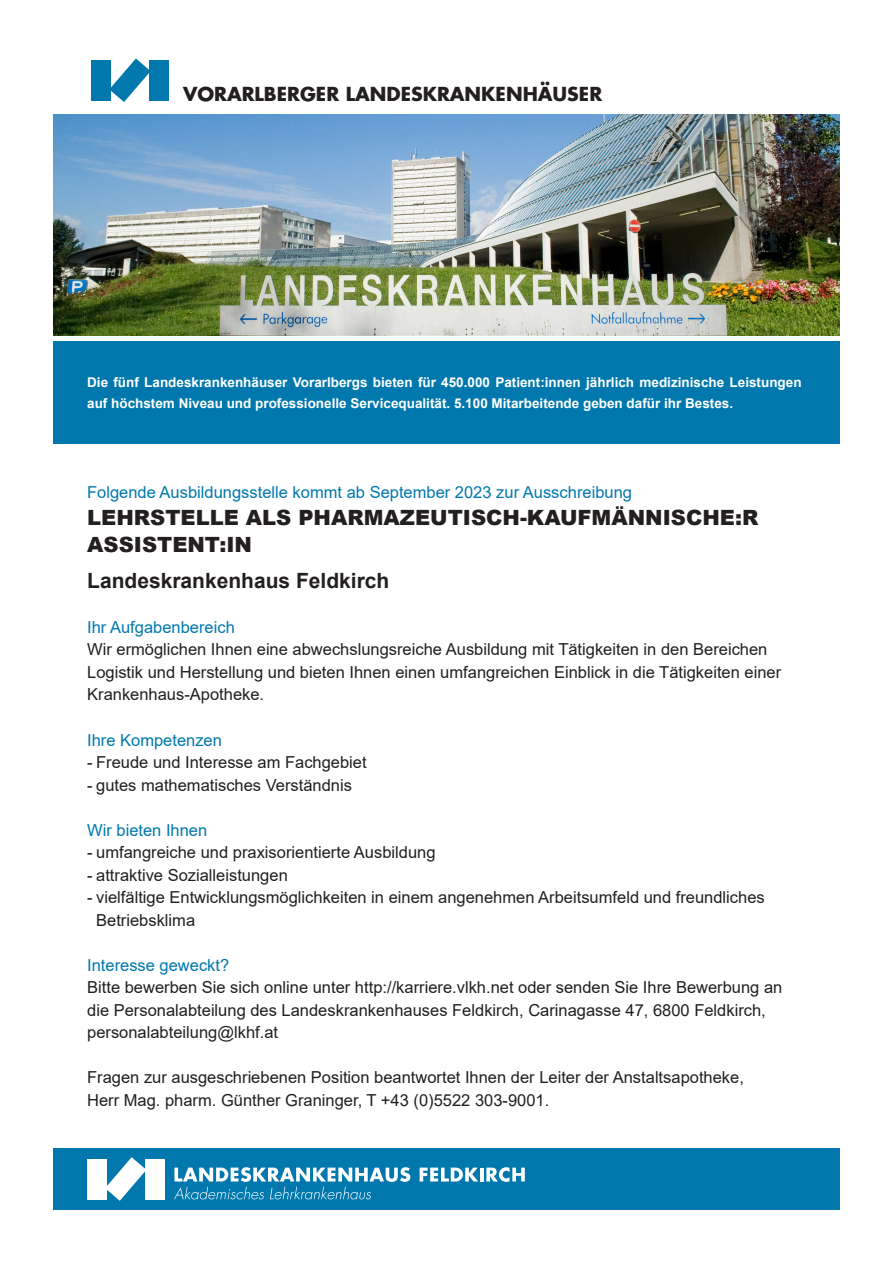
<style>
.page{position:relative;width:893px;height:1263px;background:#fff}
.page>*{position:absolute;margin:0;border:0;box-sizing:border-box;transform-origin:0 0}
.t1{font:900 21px/27px "Arial";color:#231f20}
.t2{font:700 21px "Arial";color:#231f20}
.t3{font:700 18.9px "Futura";color:#231f20}
.t4{font:16.5px/22.5px "Arial";color:#231f20}
.t5{font:16.5px "Arial";color:#0078ae}
.t6{font:700 13.5px/21px "Arial";color:#fff}
</style>
<div class="page">
<div style="left:91px;top:60px;width:20px;height:41px;background:#0078ae"></div>
<div style="left:149px;top:60px;width:20px;height:41px;background:#0078ae"></div>
<svg style="left:111px;top:58px;width:38px;height:44px"></svg>
<img style="left:53px;top:115px;width:787px;height:221px">
<div style="left:53px;top:1148px;width:787px;height:62px;background:#0078ae"></div>
<div style="left:87px;top:1158px;width:20px;height:41px;background:#fff"></div>
<div style="left:145px;top:1158px;width:19px;height:41px;background:#fff"></div>
<svg style="left:105px;top:1157px;width:41px;height:44px"></svg>
<svg style="left:420px;top:1167px;width:58px;height:14px"></svg>
<hr style="left:480px;top:1167px;width:3px;height:14px;background:#fff">
<svg style="left:486px;top:1167px;width:39px;height:15px"></svg>
<svg style="left:174px;top:1167px;width:236px;height:32px"></svg>
<div style="left:53px;top:341px;width:787px;height:102px;background:#0078ae"></div>
<p class="t3" style="left:183px;top:81px;width:421px">VORARLBERGER LANDESKRANKENHÄUSER</p>
<p class="t6" style="left:87px;top:372px;width:716px">Die fünf Landeskrankenhäuser Vorarlbergs bieten für 450.000 Patient:innen jährlich medizinische Leistungen auf höchstem Niveau und professionelle Servicequalität. 5.100 Mitarbeitende geben dafür ihr Bestes.</p>
<p class="t5" style="left:87px;top:481px;width:546px">Folgende Ausbildungsstelle kommt ab September 2023 zur Ausschreibung</p>
<p class="t1" style="left:87px;top:503px;width:673px">LEHRSTELLE ALS PHARMAZEUTISCH-KAUFMÄNNISCHE:R<br>ASSISTENT:IN</p>
<p class="t2" style="left:87px;top:566px;width:304px">Landeskrankenhaus Feldkirch</p>
<p class="t5" style="left:87px;top:616px;width:149px">Ihr Aufgabenbereich</p>
<p class="t4" style="left:87px;top:638px;width:696px">Wir ermöglichen Ihnen eine abwechslungsreiche Ausbildung mit Tätigkeiten in den Bereichen<br>Logistik und Herstellung und bieten Ihnen einen umfangreichen Einblick in die Tätigkeiten einer<br>Krankenhaus-Apotheke.</p>
<p class="t5" style="left:87px;top:728px;width:136px">Ihre Kompetenzen</p>
<p class="t4" style="left:87px;top:751px;width:281px">- Freude und Interesse am Fachgebiet</p>
<p class="t4" style="left:87px;top:773px;width:266px">- gutes mathematisches Verständnis</p>
<p class="t5" style="left:87px;top:818px;width:122px">Wir bieten Ihnen</p>
<p class="t4" style="left:87px;top:841px;width:350px">- umfangreiche und praxisorientierte Ausbildung</p>
<p class="t4" style="left:87px;top:863px;width:202px">- attraktive Sozialleistungen</p>
<p class="t4" style="left:87px;top:886px;width:679px">- vielfältige Entwicklungsmöglichkeiten in einem angenehmen Arbeitsumfeld und freundliches</p>
<p class="t4" style="left:96px;top:908px;width:101px">Betriebsklima</p>
<p class="t5" style="left:87px;top:953px;width:144px">Interesse geweckt?</p>
<p class="t4" style="left:87px;top:976px;width:697px">Bitte bewerben Sie sich online unter http://karriere.vlkh.net oder senden Sie Ihre Bewerbung an die Personalabteilung des Landeskrankenhauses Feldkirch, Carinagasse 47, 6800 Feldkirch,</p>
<p class="t4" style="left:87px;top:1021px;width:193px">personalabteilung@lkhf.at</p>
<p class="t4" style="left:87px;top:1066px;width:658px">Fragen zur ausgeschriebenen Position beantwortet Ihnen der Leiter der Anstaltsapotheke,</p>
<p class="t4" style="left:87px;top:1088px;width:464px">Herr Mag. pharm. Günther Graninger, T +43 (0)5522 303-9001.</p>
</div>
